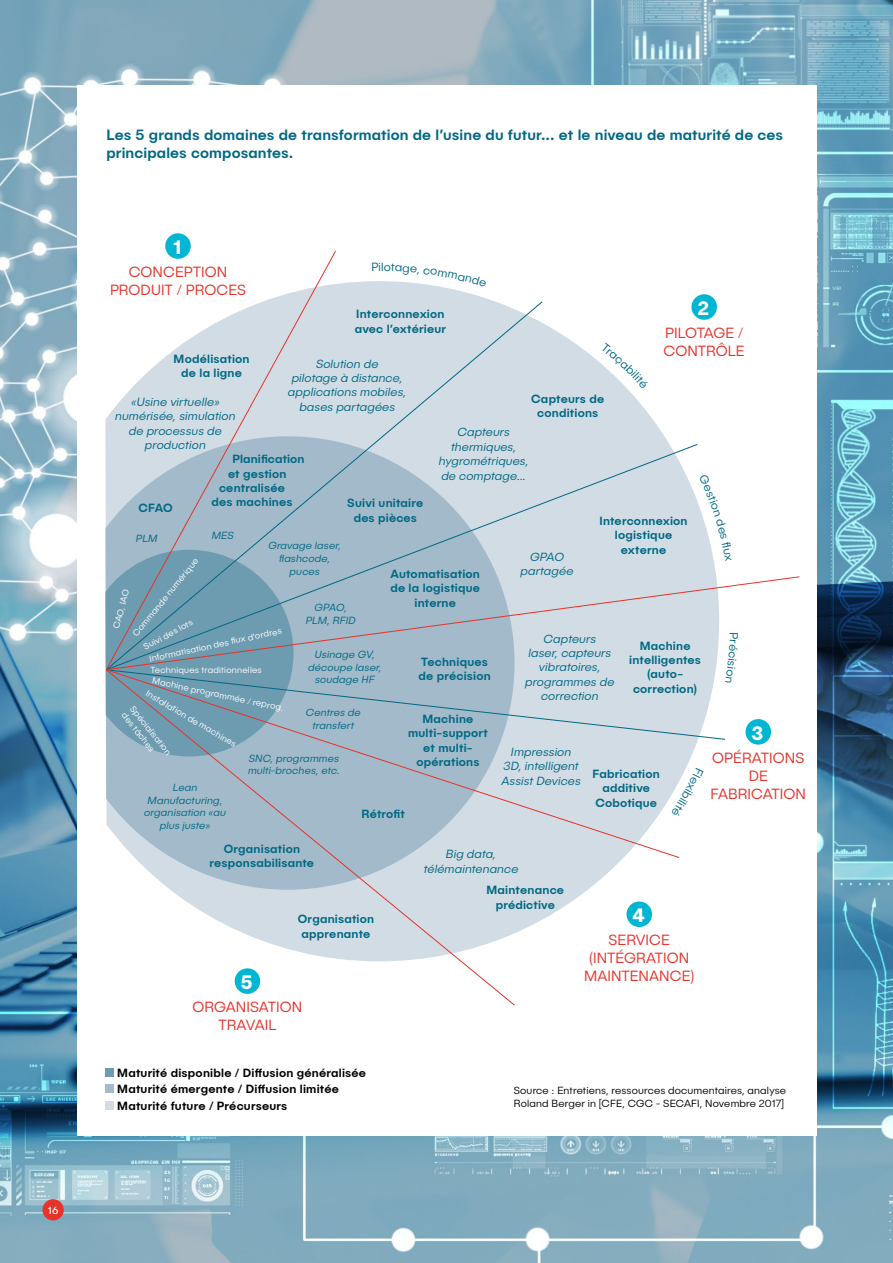
<style>
.page{position:relative;width:893px;height:1263px;background:#fff}
.page>*{position:absolute;margin:0;border:0;box-sizing:border-box;transform-origin:0 0}
.t1{font:700 19.5px "Publica Sans";color:#fff}
.t2{font:300 15px/18px "Publica Sans";letter-spacing:.005em;color:#e7332a;text-align:center}
.t3{font:500 15px/18px "Publica Sans";letter-spacing:.01em;color:#006883}
.t4{font:500 12px/14.4px "Publica Sans";letter-spacing:.015em;color:#006883;text-align:center}
.t5{font:italic 300 12px/14.4px "Publica Sans";letter-spacing:.015em;color:#006883;text-align:center}
.t6{font:500 12px/16.5px "Publica Sans";letter-spacing:.015em;color:#000}
.t7{font:300 12px "Publica Sans";color:#006883}
.t8{font:italic 300 10.5px/12.6px "Publica Sans";letter-spacing:.015em;color:#006883;text-align:center}
.t9{font:300 10.5px/12.6px "Publica Sans";letter-spacing:.015em;color:#000}
.t10{font:10.5px "Publica Sans";color:#fff}
.t11{font:300 9px/10.6px "Publica Sans";letter-spacing:.02em;color:#fff}
</style>
<div class="page">
<img style="left:0;top:0;width:893px;height:1263px">
<div style="left:77px;top:85px;width:739px;height:1050px;background:#fff"></div>
<svg style="left:337px;top:281px;width:380px;height:652px"></svg>
<div style="left:165px;top:233px;width:26px;height:26px;background:#00b6d2;border-radius:50%"></div>
<div style="left:691px;top:294px;width:26px;height:26px;background:#00b6d2;border-radius:50%"></div>
<div style="left:745px;top:719px;width:26px;height:26px;background:#00b6d2;border-radius:50%"></div>
<div style="left:626px;top:901px;width:26px;height:26px;background:#00b6d2;border-radius:50%"></div>
<div style="left:337px;top:301px;width:206px;height:142px;background:#d2dce4"></div>
<svg style="left:337px;top:443px;width:361px;height:31px;background:#cbd8e0"></svg>
<svg style="left:105px;top:250px;width:232px;height:224px"></svg>
<svg style="left:516px;top:756px;width:164px;height:102px;background:#d6dde4"></svg>
<svg style="left:106px;top:756px;width:410px;height:250px"></svg>
<div style="left:105px;top:1068px;width:9px;height:8px;background:#6d9bb0"></div>
<div style="left:105px;top:1084px;width:9px;height:9px;background:#a2bac9"></div>
<div style="left:105px;top:1101px;width:9px;height:9px;background:#d2dce4"></div>
<div style="left:43px;top:1199px;width:21px;height:21px;background:#e7332a;border-radius:50%"></div>
<svg style="left:384px;top:281px;width:102px;height:6px"></svg>
<svg style="left:601px;top:342px;width:48px;height:47px"></svg>
<svg style="left:105px;top:474px;width:633px;height:282px;background:#adc2ce"></svg>
<svg style="left:671px;top:768px;width:32px;height:49px"></svg>
<p class="t10" style="left:48px;top:1204px;width:12px">16</p>
<p class="t3" style="left:106px;top:126px;width:678px">Les 5 grands domaines de transformation de l’usine du futur... et le niveau de maturité de ces principales composantes.</p>
<h1 class="t1" style="left:173px;top:234px;width:10px">1</h1>
<p class="t2" style="left:110px;top:262px;width:137px">CONCEPTION<br>PRODUIT / PROCES</p>
<p class="t7" style="left:379px;top:259px;width:7px">il</p>
<h1 class="t1" style="left:698px;top:295px;width:13px">2</h1>
<p class="t2" style="left:664px;top:323px;width:83px;text-align:left">PILOTAGE /<br>CONTRÔLE</p>
<p class="t4" style="left:355px;top:306px;width:93px;text-align:left">Interconnexion avec l’extérieur</p>
<p class="t4" style="left:174px;top:351px;width:77px">Modélisation de la ligne</p>
<p class="t5" style="left:115px;top:394px;width:122px">«Usine virtuelle» numérisée, simulation de processus de production</p>
<p class="t5" style="left:288px;top:356px;width:120px">Solution de<br>pilotage à distance, applications mobiles, bases partagées</p>
<p class="t4" style="left:531px;top:391px;width:75px">Capteurs de conditions</p>
<p class="t5" style="left:439px;top:425px;width:91px">Capteurs thermiques, hygrométriques, de comptage...</p>
<p class="t4" style="left:233px;top:451px;width:74px">Planification</p>
<p class="t4" style="left:228px;top:466px;width:60px">et gestion</p>
<p class="t4" style="left:219px;top:480px;width:67px">centralisée</p>
<p class="t4" style="left:212px;top:494px;width:82px">des machines</p>
<p class="t4" style="left:347px;top:496px;width:78px">Suivi unitaire des pièces</p>
<p class="t4" style="left:138px;top:500px;width:36px">CFAO</p>
<p class="t8" style="left:136px;top:531px;width:23px">PLM</p>
<p class="t4" style="left:599px;top:513px;width:90px">Interconnexion logistique externe</p>
<p class="t8" style="left:212px;top:529px;width:23px">MES</p>
<p class="t8" style="left:268px;top:539px;width:74px">Gravage laser, flashcode, puces</p>
<p class="t8" style="left:306px;top:601px;width:51px">GPAO,<br>PLM, RFID</p>
<p class="t8" style="left:308px;top:648px;width:75px">Usinage GV, découpe laser, soudage HF</p>
<p class="t8" style="left:306px;top:706px;width:56px">Centres de transfert</p>
<p class="t8" style="left:248px;top:751px;width:93px;text-align:left">SNC, programmes multi-broches, etc.</p>
<p class="t5" style="left:520px;top:549px;width:54px">GPAO partagée</p>
<p class="t11" style="left:130px;top:631px;width:99px;rotate:-50deg">Commande numérique</p>
<p class="t4" style="left:390px;top:566px;width:91px">Automatisation de la logistique interne</p>
<p class="t11" style="left:111px;top:627px;width:42px;rotate:-75deg">CAO, IAO</p>
<p class="t11" style="left:142px;top:642px;width:56px;rotate:-28deg">Suivi des lots</p>
<p class="t11" style="left:148px;top:653px;width:137px;rotate:-12deg">Informatisation des fl ux d’ordres</p>
<p class="t11" style="left:150px;top:664px;width:113px">Techniques traditionnelles</p>
<p class="t11" style="left:154px;top:675px;width:135px;rotate:12deg">Machine programmée / reprog.</p>
<p class="t5" style="left:525px;top:631px;width:91px">Capteurs<br>laser, capteurs vibratoires, programmes de correction</p>
<p class="t4" style="left:629px;top:638px;width:73px">Machine intelligentes (auto&shy;correction)</p>
<p class="t4" style="left:418px;top:654px;width:74px;text-align:left">Techniques de précision</p>
<p class="t4" style="left:408px;top:711px;width:81px">Machine multi-support et multi&shy;opérations</p>
<p class="t11" style="left:149px;top:688px;width:105px;rotate:30deg">Installation de machines</p>
<p class="t11" style="left:136px;top:703px;width:62px;rotate:51deg">Spécialisation des tâches</p>
<h1 class="t1" style="left:752px;top:720px;width:13px">3</h1>
<p class="t2" style="left:710px;top:748px;width:97px">OPÉRATIONS<br>DE<br>FABRICATION</p>
<p class="t5" style="left:501px;top:744px;width:81px">Impression<br>3D, intelligent<br>Assist Devices</p>
<p class="t4" style="left:593px;top:766px;width:69px">Fabrication additive<br>Cobotique</p>
<p class="t8" style="left:144px;top:781px;width:83px">Lean<br>Manufacturing, organisation «au plus juste»</p>
<p class="t4" style="left:361px;top:806px;width:45px">Rétrofit</p>
<p class="t4" style="left:210px;top:841px;width:106px">Organisation responsabilisante</p>
<p class="t4" style="left:298px;top:911px;width:78px">Organisation apprenante</p>
<h1 class="t1" style="left:241px;top:969px;width:13px">5</h1>
<p class="t2" style="left:193px;top:997px;width:111px">ORGANISATION<br>TRAVAIL</p>
<p class="t6" style="left:117px;top:1064px;width:250px">Maturité disponible / Diffusion généralisée<br>Maturité émergente / Diffusion limitée<br>Maturité future / Précurseurs</p>
<p class="t5" style="left:424px;top:846px;width:96px">Big data, télémaintenance</p>
<p class="t4" style="left:486px;top:882px;width:79px">Maintenance prédictive</p>
<h1 class="t1" style="left:632px;top:902px;width:14px">4</h1>
<p class="t2" style="left:584px;top:930px;width:112px">SERVICE (INTÉGRATION<br>MAINTENANCE)</p>
<p class="t9" style="left:514px;top:1084px;width:274px">Source : Entretiens, ressources documentaires, analyse<br>Roland Berger in [CFE, CGC - SECAFI, Novembre 2017]</p>
</div>
